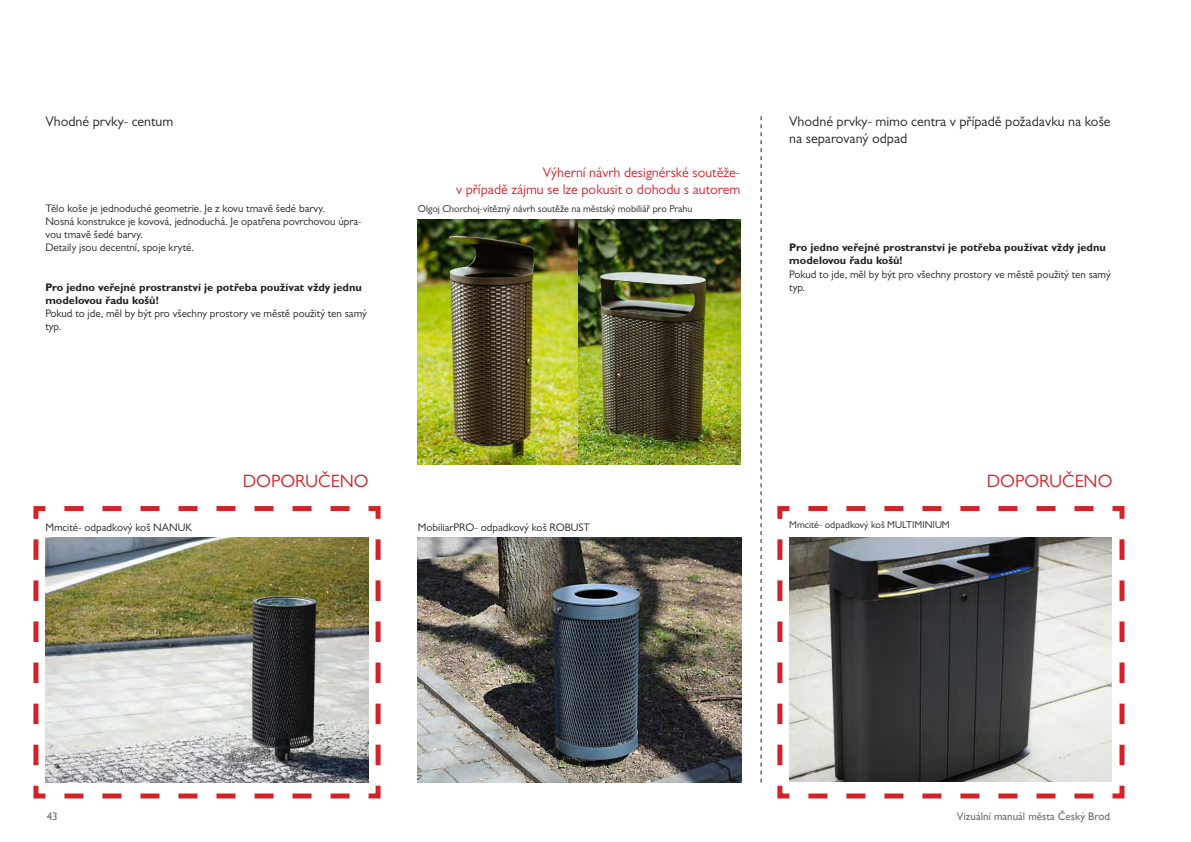
<style>
.page{position:relative;width:1191px;height:842px;background:#fff}
.page>*{position:absolute;margin:0;border:0;box-sizing:border-box;transform-origin:0 0}
.t1{font:18px "Gill Sans MT Pro";color:#d1232a}
.t2{font:14px/16.8px "Gill Sans MT Pro";color:#231f20}
.t3{font:14px "Gill Sans MT Pro";color:#d1232a}
.t4{font:11px/13.2px "Gill Sans MT Pro";color:#231f20}
.t5{font:700 11px/13.2px "Gill Sans MT Pro";color:#231f20}
.t6{font:11px "Gill Sans";color:#6c6d70}
.t7{font:10px "Gill Sans MT Pro";color:#231f20}
</style>
<div class="page">
<img style="left:418px;top:220px;width:322px;height:244px">
<svg style="left:33px;top:506px;width:348px;height:293px"></svg>
<svg style="left:777px;top:506px;width:348px;height:293px"></svg>
<img style="left:45px;top:538px;width:324px;height:244px">
<img style="left:418px;top:538px;width:323px;height:244px">
<svg style="left:760px;top:116px;width:1px;height:666px"></svg>
<img style="left:789px;top:537px;width:322px;height:245px">
<p class="t2" style="left:45px;top:113px;width:129px">Vhodné prvky- centum</p>
<p class="t2" style="left:789px;top:113px;width:323px">Vhodné prvky- mimo centra v případě požadavku na koše na separovaný odpad</p>
<p class="t4" style="left:45px;top:201px;width:281px">Tělo koše je jednoduché geometrie. Je z kovu tmavě šedé barvy.</p>
<p class="t4" style="left:45px;top:214px;width:318px">Nosná konstrukce je kovová, jednoduchá. Je opatřena povrchovou úpra&shy;vou tmavě šedé barvy.</p>
<p class="t4" style="left:45px;top:241px;width:150px">Detaily jsou decentní, spoje kryté.</p>
<p class="t5" style="left:45px;top:280px;width:318px">Pro jedno veřejné prostranství je potřeba používat vždy jednu modelovou řadu košů!</p>
<p class="t4" style="left:45px;top:307px;width:323px">Pokud to jde, měl by být pro všechny prostory ve městě použitý ten samý typ.</p>
<p class="t3" style="left:543px;top:164px;width:199px">Výherní návrh designérské soutěže-</p>
<p class="t3" style="left:456px;top:181px;width:286px">v případě zájmu se lze pokusit o dohodu s autorem</p>
<p class="t7" style="left:418px;top:202px;width:276px">Olgoj Chorchoj-vítězný návrh soutěže na městský mobiliář pro Prahu</p>
<p class="t5" style="left:789px;top:241px;width:318px">Pro jedno veřejné prostranství je potřeba používat vždy jednu modelovou řadu košů!</p>
<p class="t4" style="left:789px;top:267px;width:323px">Pokud to jde, měl by být pro všechny prostory ve městě použitý ten samý typ.</p>
<p class="t1" style="left:243px;top:470px;width:127px">DOPORUČENO</p>
<p class="t1" style="left:986px;top:470px;width:127px">DOPORUČENO</p>
<p class="t4" style="left:45px;top:520px;width:148px">Mmcité- odpadkový koš NANUK</p>
<p class="t4" style="left:418px;top:520px;width:174px">MobiliarPRO- odpadkový koš ROBUST</p>
<p class="t7" style="left:789px;top:519px;width:162px">Mmcité- odpadkový koš MULTIMINIUM</p>
<p class="t6" style="left:47px;top:810px;width:12px">43</p>
<p class="t6" style="left:957px;top:810px;width:155px">Vizuální manuál města Český Brod</p>
</div>
